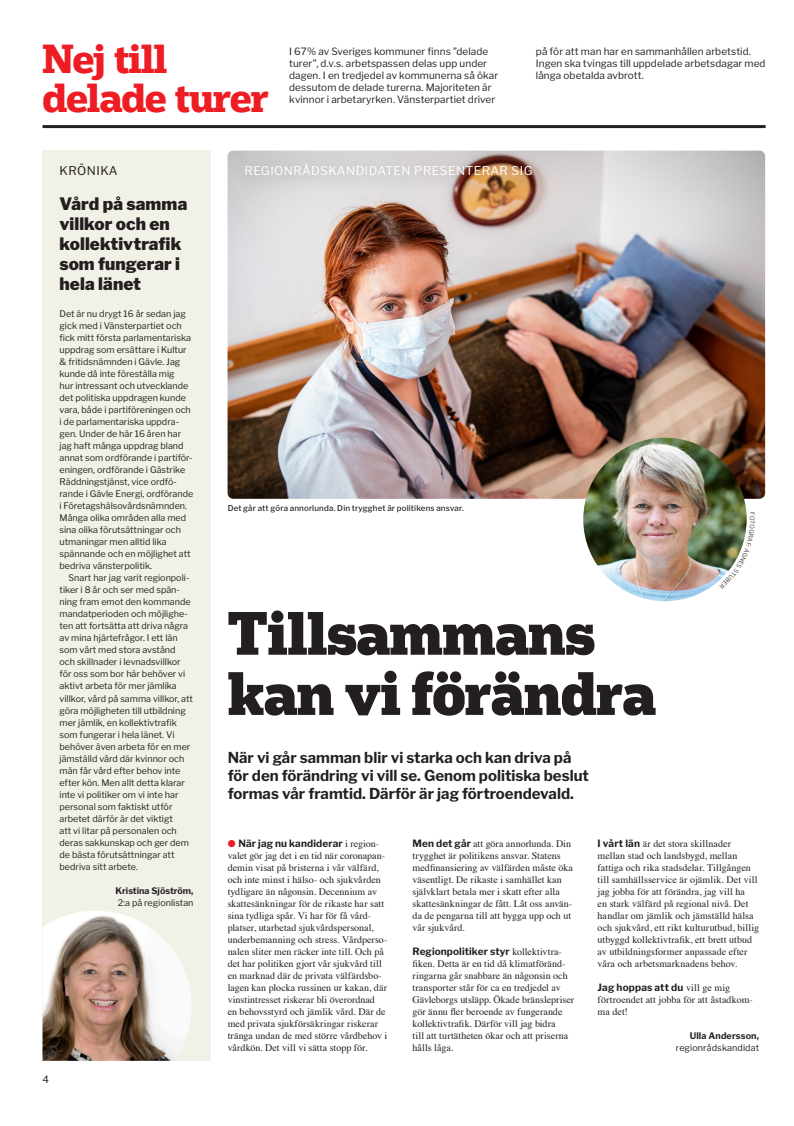
<style>
.page{position:relative;width:794px;height:1126px;background:#fff}
.page>*{position:absolute;margin:0;border:0;box-sizing:border-box;transform-origin:0 0}
.Artikel__Rubrik_Popu{font:900 57.9px/60.2px "Popular";letter-spacing:-.015em;color:#231f20;scale:.96 1}
.Hylla__Rubrik_Popula{font:700 38.6px/38.6px "Popular";letter-spacing:-.03em;color:#ee1d23}
.Spalt__Rubrik_Libre{font:900 17px/20px "Libre Franklin";letter-spacing:.005em;color:#231f20}
.Artikel__Ingress_Lib{font:700 15px/18px "Libre Franklin";color:#231f20}
.t1{font:12px "Libre Franklin";letter-spacing:.04em;color:#fff}
.t2{font:12px "Libre Franklin";letter-spacing:.04em;color:#231f20}
.Artikel__Brödtext_Ti{font:10px/12px "Times";letter-spacing:.005em;color:#231f20}
.Hylla_Brödtext_Libre{font:10px/12px "Libre Franklin";letter-spacing:.005em;color:#231f20}
.Spalt__Brödtext_Libr{font:9px/12px "Libre Franklin";color:#231f20}
.Författare_Bold_9_12{font:9px "Libre Franklin";letter-spacing:.005em;color:#231f20}
.Författare_Bold_9_12-2{font:700 9px "Libre Franklin";color:#231f20}
.Bildtext_8_10{font:500 8px "Libre Franklin";letter-spacing:.02em;color:#231f20}
.t3{font:300 6px "Libre Franklin";color:#231f20}
.s1{color:#ee1d23}
.s2{font-family:"Libre Franklin";font-weight:700}
</style>
<div class="page">
<img style="left:227px;top:151px;width:538px;height:348px">
<div style="left:232px;top:151px;width:316px;height:41px;background:#231f20;opacity:.35"></div>
<img style="left:583px;top:437px;width:163px;height:164px;border-radius:82px">
<hr style="left:43px;top:125px;width:722px;height:3px;background:#1f2326">
<div style="left:43px;top:151px;width:167px;height:909px;background:#f1f1e7"></div>
<img style="left:43px;top:911px;width:148px;height:149px">
<svg style="left:719px;top:512px;width:28px;height:69px"></svg>
<p class="Hylla__Rubrik_Popula" style="left:43px;top:38px;width:228px">Nej till delade turer</p>
<p class="Hylla_Brödtext_Libre" style="left:289px;top:44px;width:210px">I 67% av Sveriges kommuner finns ”delade turer”, d.v.s. arbetspassen delas upp under dagen. I en tredjedel av kommunerna så ökar dessutom de delade turerna. Majoriteten är kvinnor i arbetaryrken. Vänsterpartiet driver</p>
<p class="Hylla_Brödtext_Libre" style="left:536px;top:44px;width:231px">på för att man har en sammanhållen arbetstid.<br>Ingen ska tvingas till uppdelade arbetsdagar med långa obetalda avbrott.</p>
<p class="t2" style="left:60px;top:161px;width:60px">KRÖNIKA</p>
<p class="Spalt__Rubrik_Libre" style="left:60px;top:192px;width:129px">Vård på samma villkor och en kollektivtrafik som fungerar i hela länet</p>
<p class="Spalt__Brödtext_Libr" style="left:60px;top:307px;width:135px">Det är nu drygt 16 år sedan jag gick med i Vänsterpartiet och fick mitt första parlamentariska uppdrag som ersättare i Kultur &amp; fritidsnämnden i Gävle. Jag kunde då inte föreställa mig<br>hur intressant och utvecklande det politiska uppdragen kunde vara, både i partiföreningen och i de parlamentariska uppdra&shy;gen. Under de här 16 åren har jag haft många uppdrag bland annat som ordförande i partiför&shy;eningen, ordförande i Gästrike<br>Räddningstjänst, vice ordfö&shy;rande i Gävle Energi, ordförande i Företagshälsovårdsnämnden.<br>Många olika områden alla med sina olika förutsättningar och utmaningar men alltid lika spännande och en möjlighet att bedriva vänsterpolitik.</p>
<p class="Spalt__Brödtext_Libr" style="left:60px;top:571px;width:135px;text-indent:9px">Snart har jag varit regionpoli&shy;tiker i 8 år och ser med spän&shy;ning fram emot den kommande mandatperioden och möjlighe&shy;ten att fortsätta att driva några av mina hjärtefrågor. I ett län som vårt med stora avstånd och skillnader i levnadsvillkor för oss som bor här behöver vi aktivt arbeta för mer jämlika villkor, vård på samma villkor, att göra möjligheten till utbildning mer jämlik, en kollektivtrafik som fungerar i hela länet. Vi behöver även arbeta för en mer jämställd vård där kvinnor och män får vård efter behov inte efter kön. Men allt detta klarar inte vi politiker om vi inte har personal som faktiskt utför arbetet därför är det viktigt<br>att vi litar på personalen och deras sakkunskap och ger dem de bästa förutsättningar att bedriva sitt arbete.</p>
<p class="Författare_Bold_9_12-2" style="left:115px;top:883px;width:80px">Kristina Sjöström,</p>
<p class="Författare_Bold_9_12" style="left:118px;top:895px;width:77px">2:a på regionlistan</p>
<p class="Hylla_Brödtext_Libre" style="left:43px;top:1072px;width:8px">4</p>
<p class="t1" style="left:244px;top:161px;width:289px">REGIONRÅDSKANDIDATEN PRESENTERAR SIG</p>
<p class="Bildtext_8_10" style="left:228px;top:501px;width:238px">Det går att göra annorlunda. Din trygghet är politikens ansvar.</p>
<p class="t3" style="left:757px;top:516px;width:6px;rotate:90deg">O</p>
<p class="Artikel__Rubrik_Popu" style="left:228px;top:601px;width:448px">Tillsammans kan vi förändra</p>
<p class="Artikel__Ingress_Lib" style="left:228px;top:747px;width:363px">När vi går samman blir vi starka och kan driva på för den förändring vi vill se. Genom politiska beslut formas vår framtid. Därför är jag förtroendevald.</p>
<p class="Artikel__Brödtext_Ti" style="left:228px;top:836px;width:161px"><span class="s1">●</span> <span class="s2">När jag nu kandiderar</span> i region&shy;valet gör jag det i en tid när coronapan&shy;demin visat på bristerna i vår välfärd, och inte minst i hälso- och sjukvården tydligare än någonsin. Decennium av skattesänkningar för de rikaste har satt sina tydliga spår. Vi har för få vård&shy;platser, utarbetad sjukvårdspersonal, underbemanning och stress. Vårdperso&shy;nalen sliter men räcker inte till. Och på det har politiken gjort vår sjukvård till en marknad där de privata välfärdsbo&shy;lagen kan plocka russinen ur kakan, där vinstintresset riskerar bli överordnad<br>en behovsstyrd och jämlik vård. Där de med privata sjukförsäkringar riskerar tränga undan de med större vårdbehov i vårdkön. Det vill vi sätta stopp för.</p>
<p class="Artikel__Brödtext_Ti" style="left:412px;top:836px;width:162px"><span class="s2">Men det går</span> att göra annorlunda. Din trygghet är politikens ansvar. Statens medfinansiering av välfärden måste öka väsentligt. De rikaste i samhället kan självklart betala mer i skatt efter alla skattesänkningar de fått. Låt oss använ&shy;da de pengarna till att bygga upp och ut vår sjukvård.</p>
<p class="Artikel__Brödtext_Ti" style="left:597px;top:836px;width:163px"><span class="s2">I vårt län</span> är det stora skillnader mellan stad och landsbygd, mellan fattiga och rika stadsdelar. Tillgången till samhällsservice är ojämlik. Det vill jag jobba för att förändra, jag vill ha<br>en stark välfärd på regional nivå. Det handlar om jämlik och jämställd hälsa och sjukvård, ett rikt kulturutbud, billig utbyggd kollektivtrafik, ett brett utbud av utbildningsformer anpassade efter våra och arbetsmarknadens behov.</p>
<p class="Artikel__Brödtext_Ti" style="left:597px;top:980px;width:157px"><span class="s2">Jag hoppas att du</span> vill ge mig förtroendet att jobba för att åstadkom&shy;ma det!</p>
<p class="Författare_Bold_9_12-2" style="left:690px;top:1028px;width:71px">Ulla Andersson,</p>
<p class="Författare_Bold_9_12" style="left:676px;top:1040px;width:85px">regionrådskandidat</p>
<p class="Artikel__Brödtext_Ti" style="left:412px;top:944px;width:163px"><span class="s2">Regionpolitiker styr</span> kollektivtra&shy;fiken. Detta är en tid då klimatföränd&shy;ringarna går snabbare än någonsin och transporter står för ca en tredjedel av Gävleborgs utsläpp. Ökade bränslepriser gör ännu fler beroende av fungerande kollektivtrafik. Därför vill jag bidra<br>till att turtätheten ökar och att priserna hålls låga.</p>
</div>
